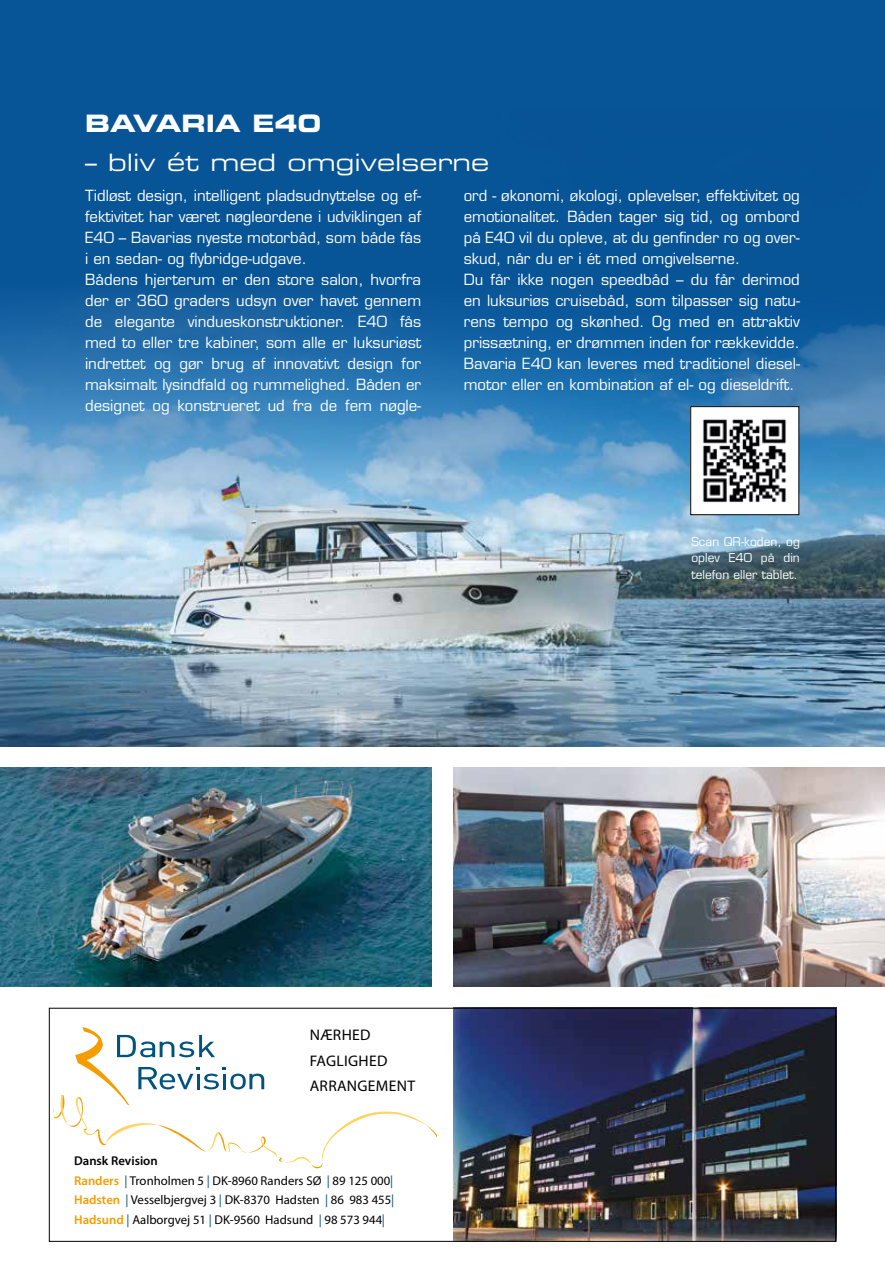
<style>
.page{position:relative;width:885px;height:1263px;background:#fff}
.page>*{position:absolute;margin:0;border:0;box-sizing:border-box;transform-origin:0 0}
.t1{font:24px "Eurostile LT Std Ex 2";color:#fff}
.t2{font:24px "Eurostile LT Std Bold Ex 2";color:#fff}
.t3{font:15.45px/25.7px "Myriad";letter-spacing:.02em;color:#000}
.t4{font:15px/21px "Eurostile LT Std";color:#fff}
.t5{font:12.75px/19.5px "Myriad Pro";color:#000}
.t6{font:12px/16.5px "Eurostile LT Std";color:#fff;text-align:justify}
.s1{font-weight:600}
.s2{font-weight:600;color:#f59c00}
.s3{color:#00537e}
</style>
<div class="page">
<img style="left:0;top:768px;width:431px;height:219px">
<img style="left:453px;top:767px;width:431px;height:220px">
<div style="left:0;top:0;width:884px;height:746px;background:#075497"></div>
<img style="left:0;top:295px;width:884px;height:451px">
<img style="left:692px;top:408px;width:104px;height:105px">
<div style="left:690px;top:406px;width:108px;height:109px;border:1px solid #000"></div>
<img style="left:453px;top:1010px;width:381px;height:230px">
<svg style="left:54px;top:1027px;width:383px;height:142px"></svg>
<div style="left:49px;top:1008px;width:787px;height:234px;border:1px solid #000"></div>
<h1 class="t2" style="left:85px;top:107px;width:237px">BAVARIA E40</h1>
<h1 class="t1" style="left:85px;top:146px;width:405px">– bliv ét med omgivelserne</h1>
<p class="t4" style="left:85px;top:185px;width:337px">Tidløst design, intelligent pladsudnyttelse og ef&shy;fektivitet har været nøgleordene i udviklingen af E40 – Bavarias nyeste motorbåd, som både fås i en sedan- og flybridge-udgave.<br>Bådens hjerterum er den store salon, hvorfra der er 360 graders udsyn over havet gennem de elegante vindueskonstruktioner. E40 fås med to eller tre kabiner, som alle er luksuriøst indrettet og gør brug af innovativt design for maksimalt lysindfald og rummelighed. Båden er designet og konstrueret ud fra de fem nøgle-</p>
<p class="t4" style="left:463px;top:185px;width:337px">ord - økonomi, økologi, oplevelser, effektivitet og emotionalitet. Båden tager sig tid, og ombord på E40 vil du opleve, at du genfinder ro og over&shy;skud, når du er i ét med omgivelserne.<br>Du får ikke nogen speedbåd – du får derimod en luksuriøs cruisebåd, som tilpasser sig natu&shy;rens tempo og skønhed. Og med en attraktiv prissætning, er drømmen inden for rækkevidde.<br>Bavaria E40 kan leveres med traditionel diesel&shy;motor eller en kombination af el- og dieseldrift.</p>
<p class="t3" style="left:310px;top:1022px;width:107px">NÆRHED<br>FAGLIGHED<br>ARRANGEMENT</p>
<p class="t5" style="left:74px;top:1151px;width:321px"><span class="s1">Dansk Revision<br></span><span class="s2">Randers</span> <span class="s3">|</span> Tronholmen 5 <span class="s3">|</span> DK-8960 Randers SØ <span class="s3">|</span> 89 125 000 <span class="s3">| </span><span class="s2">Hadsten</span> <span class="s3">|</span> Vesselbjergvej 3 <span class="s3">|</span> DK-8370 Hadsten <span class="s3">|</span> 86 983 455 <span class="s3">| </span><span class="s2">Hadsund</span> <span class="s3">|</span> Aalborgvej 51 <span class="s3">|</span> DK-9560 Hadsund <span class="s3">|</span> 98 573 944 <span class="s3">|</span></p>
<p class="t6" style="left:691px;top:533px;width:110px">Scan QR-koden, og oplev E40 på din telefon eller tablet.</p>
</div>
